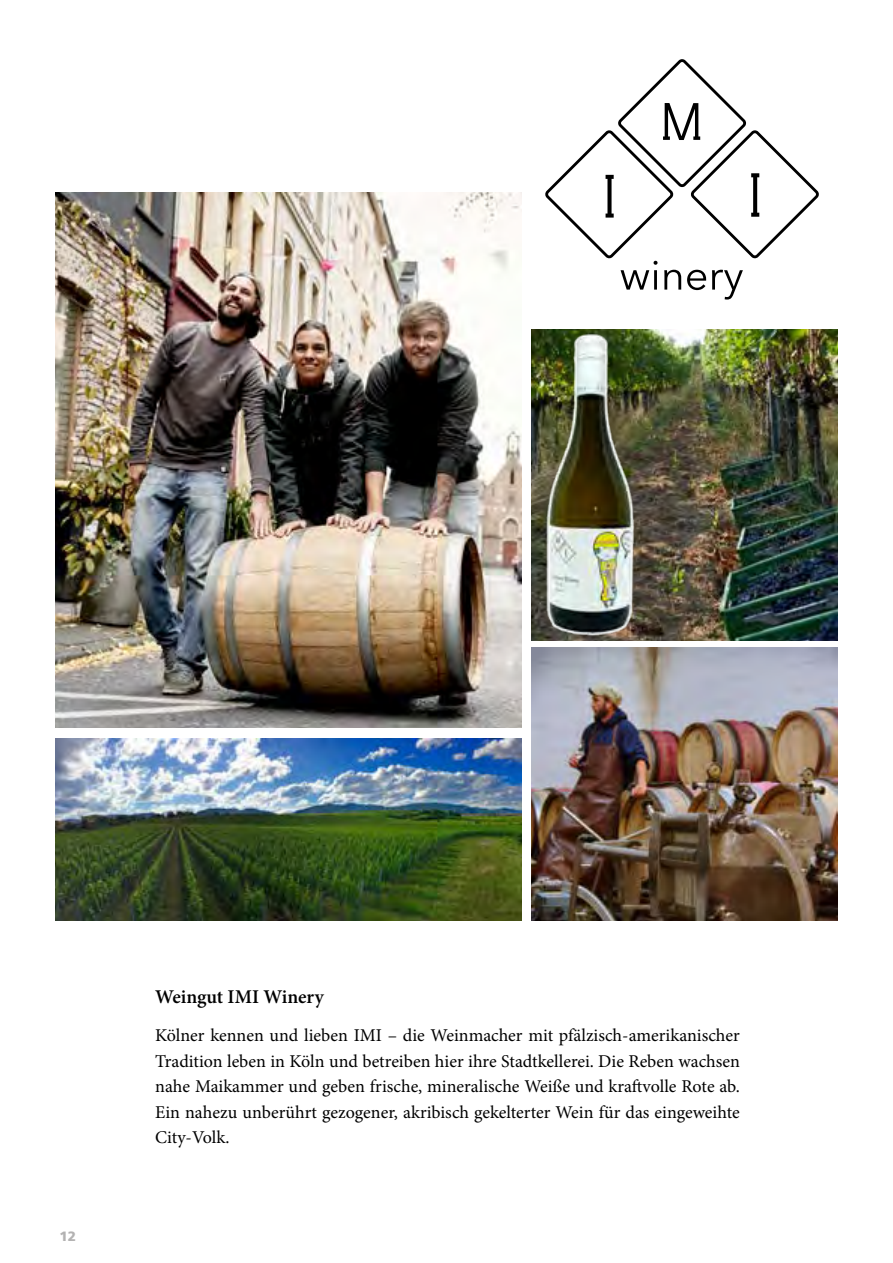
<style>
.page{position:relative;width:893px;height:1263px;background:#fff}
.page>*{position:absolute;margin:0;border:0;box-sizing:border-box;transform-origin:0 0}
.t1{font:600 19.5px "Minion Pro";color:#000}
.t2{font:18px/25.5px "Minion Pro";letter-spacing:-.005em;color:#000;text-align:justify}
.t3{font:900 13.5px "Frutiger";color:#b3b2b2}
</style>
<div class="page">
<img style="left:531px;top:330px;width:306px;height:310px">
<img style="left:55px;top:193px;width:466px;height:535px">
<img style="left:55px;top:738px;width:466px;height:183px">
<img style="left:531px;top:648px;width:306px;height:273px">
<img style="left:538px;top:331px;width:102px;height:306px">
<svg style="left:545px;top:59px;width:274px;height:240px"></svg>
<p class="t3" style="left:60px;top:1228px;width:18px">12</p>
<p class="t1" style="left:155px;top:983px;width:170px">Weingut IMI Winery</p>
<p class="t2" style="left:155px;top:1023px;width:586px">Kölner kennen und lieben IMI – die Weinmacher mit pfälzisch-amerikanischer Tradition leben in Köln und betreiben hier ihre Stadtkellerei. Die Reben wachsen nahe Maikammer und geben frische, mineralische Weiße und kraftvolle Rote ab.<br>Ein nahezu unberührt gezogener, akribisch gekelterter Wein für das eingeweihte City-Volk.</p>
</div>
